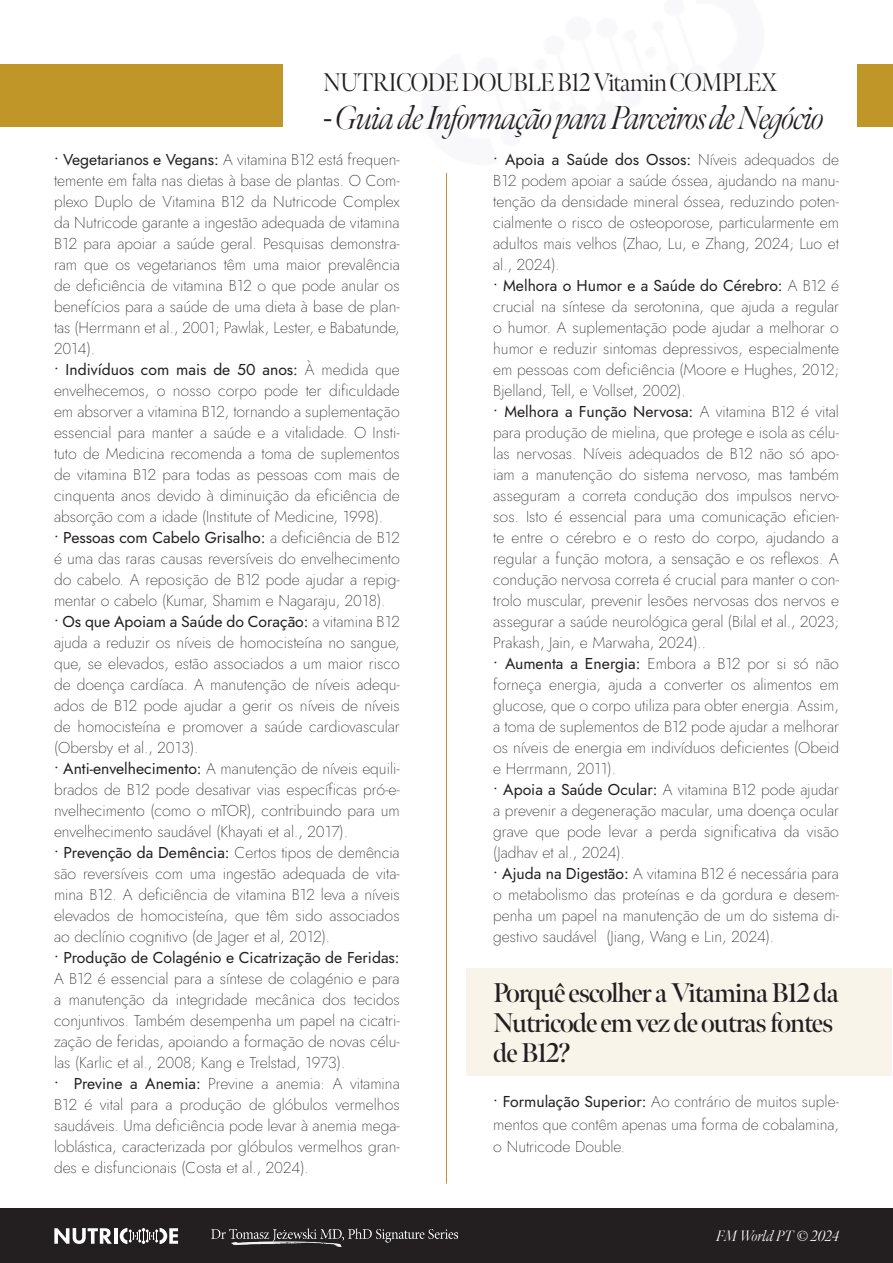
<style>
.page{position:relative;width:893px;height:1263px;background:#fff}
.page>*{position:absolute;margin:0;border:0;box-sizing:border-box;transform-origin:0 0}
.t1{font:italic 300 33px "Meno Banner";letter-spacing:-.04em;color:#231f20}
.t2{font:600 27px/30px "Meno Banner";letter-spacing:-.04em;color:#231f20}
.t3{font:300 25.5px "Meno Banner";letter-spacing:-.04em;color:#231f20}
.t4{font:15.75px/21px "Jost";color:#231f20;text-align:justify}
.t5{font:italic 300 15px "Meno Banner";color:#fff}
.s1{font-style:normal}
</style>
<div class="page">
<div style="left:467px;top:968px;width:425px;height:107px;background:#f8f4e9"></div>
<div style="left:0;top:65px;width:282px;height:62px;background:#c09628"></div>
<div style="left:857px;top:65px;width:36px;height:62px;background:#c09628"></div>
<hr style="left:446px;top:173px;width:1px;height:1010px;background:#c09628">
<div style="left:0;top:1209px;width:893px;height:54px;background:#231f20"></div>
<img style="left:211px;top:1229px;width:247px;height:17px">
<svg style="left:54px;top:1228px;width:58px;height:16px"></svg>
<hr style="left:114px;top:1228px;width:3px;height:16px;background:#fff">
<svg style="left:120px;top:1228px;width:58px;height:16px"></svg>
<p class="t3" style="left:323px;top:67px;width:456px">NUTRICODE DOUBLE B12 Vitamin COMPLEX</p>
<p class="t1" style="left:323px;top:98px;width:503px"><span class="s1">-</span> Guia de Informação para Parceiros de Negócio</p>
<p class="t4" style="left:54px;top:149px;width:347px">• Vegetarianos e Vegans: A vitamina B12 está frequen&shy;temente em falta nas dietas à base de plantas. O Com&shy;plexo Duplo de Vitamina B12 da Nutricode Complex da Nutricode garante a ingestão adequada de vitamina B12 para apoiar a saúde geral. Pesquisas demonstra&shy;ram que os vegetarianos têm uma maior prevalência de deficiência de vitamina B12 o que pode anular os benefícios para a saúde de uma dieta à base de plan&shy;tas (Herrmann et al., 2001; Pawlak, Lester, e Babatunde, 2014).</p>
<p class="t4" style="left:54px;top:359px;width:347px">• Indivíduos com mais de 50 anos: À medida que envelhecemos, o nosso corpo pode ter dificuldade em absorver a vitamina B12, tornando a suplementação essencial para manter a saúde e a vitalidade. O Insti&shy;tuto de Medicina recomenda a toma de suplementos de vitamina B12 para todas as pessoas com mais de cinquenta anos devido à diminuição da eficiência de absorção com a idade (Institute of Medicine, 1998).</p>
<p class="t4" style="left:54px;top:527px;width:347px">• Pessoas com Cabelo Grisalho: a deficiência de B12 é uma das raras causas reversíveis do envelhecimento do cabelo. A reposição de B12 pode ajudar a repig&shy;mentar o cabelo (Kumar, Shamim e Nagaraju, 2018).</p>
<p class="t4" style="left:54px;top:611px;width:347px">• Os que Apoiam a Saúde do Coração: a vitamina B12 ajuda a reduzir os níveis de homocisteína no sangue, que, se elevados, estão associados a um maior risco de doença cardíaca. A manutenção de níveis adequ&shy;ados de B12 pode ajudar a gerir os níveis de níveis de homocisteína e promover a saúde cardiovascular (Obersby et al., 2013).</p>
<p class="t4" style="left:54px;top:758px;width:347px">• Anti-envelhecimento: A manutenção de níveis equili&shy;brados de B12 pode desativar vias específicas pró-e&shy;nvelhecimento (como o mTOR), contribuindo para um envelhecimento saudável (Khayati et al., 2017).</p>
<p class="t4" style="left:54px;top:842px;width:347px">• Prevenção da Demência: Certos tipos de demência são reversíveis com uma ingestão adequada de vita&shy;mina B12. A deficiência de vitamina B12 leva a níveis elevados de homocisteína, que têm sido associados ao declínio cognitivo (de Jager et al, 2012).</p>
<p class="t4" style="left:54px;top:947px;width:347px">• Produção de Colagénio e Cicatrização de Feridas:<br>A B12 é essencial para a síntese de colagénio e para a manutenção da integridade mecânica dos tecidos conjuntivos. Também desempenha um papel na cicatri&shy;zação de feridas, apoiando a formação de novas célu&shy;las (Karlic et al., 2008; Kang e Trelstad, 1973).</p>
<p class="t4" style="left:54px;top:1073px;width:347px">• Previne a Anemia: Previne a anemia: A vitamina B12 é vital para a produção de glóbulos vermelhos saudáveis. Uma deficiência pode levar à anemia mega&shy;loblástica, caracterizada por glóbulos vermelhos gran&shy;des e disfuncionais (Costa et al., 2024).</p>
<p class="t4" style="left:493px;top:149px;width:347px">• Apoia a Saúde dos Ossos: Níveis adequados de B12 podem apoiar a saúde óssea, ajudando na manu&shy;tenção da densidade mineral óssea, reduzindo poten&shy;cialmente o risco de osteoporose, particularmente em adultos mais velhos (Zhao, Lu, e Zhang, 2024; Luo et al., 2024).</p>
<p class="t4" style="left:493px;top:275px;width:347px">• Melhora o Humor e a Saúde do Cérebro: A B12 é crucial na síntese da serotonina, que ajuda a regular o humor. A suplementação pode ajudar a melhorar o humor e reduzir sintomas depressivos, especialmente em pessoas com deficiência (Moore e Hughes, 2012; Bjelland, Tell, e Vollset, 2002).</p>
<p class="t4" style="left:493px;top:401px;width:347px">• Melhora a Função Nervosa: A vitamina B12 é vital para produção de mielina, que protege e isola as célu&shy;las nervosas. Níveis adequados de B12 não só apo&shy;iam a manutenção do sistema nervoso, mas também asseguram a correta condução dos impulsos nervo&shy;sos. Isto é essencial para uma comunicação eficien&shy;te entre o cérebro e o resto do corpo, ajudando a regular a função motora, a sensação e os reflexos. A condução nervosa correta é crucial para manter o con&shy;trolo muscular, prevenir lesões nervosas dos nervos e assegurar a saúde neurológica geral (Bilal et al., 2023; Prakash, Jain, e Marwaha, 2024)..</p>
<p class="t4" style="left:493px;top:653px;width:347px">• Aumenta a Energia: Embora a B12 por si só não forneça energia, ajuda a converter os alimentos em glucose, que o corpo utiliza para obter energia. Assim, a toma de suplementos de B12 pode ajudar a melhorar os níveis de energia em indivíduos deficientes (Obeid e Herrmann, 2011).</p>
<p class="t4" style="left:493px;top:779px;width:347px">• Apoia a Saúde Ocular: A vitamina B12 pode ajudar a prevenir a degeneração macular, uma doença ocular grave que pode levar a perda significativa da visão (Jadhav et al., 2024).</p>
<p class="t4" style="left:493px;top:863px;width:347px">• Ajuda na Digestão: A vitamina B12 é necessária para o metabolismo das proteínas e da gordura e desem&shy;penha um papel na manutenção de um do sistema di&shy;gestivo saudável (Jiang, Wang e Lin, 2024).</p>
<p class="t2" style="left:493px;top:978px;width:347px">Porquê escolher a Vitamina B12 da<br>Nutricode em vez de outras fontes de B12?</p>
<p class="t4" style="left:493px;top:1090px;width:347px;line-height:22.5px">• Formulação Superior: Ao contrário de muitos suple&shy;mentos que contêm apenas uma forma de cobalamina, o Nutricode Double.</p>
<p class="t5" style="left:717px;top:1227px;width:124px">FM World PT © 2024</p>
</div>
